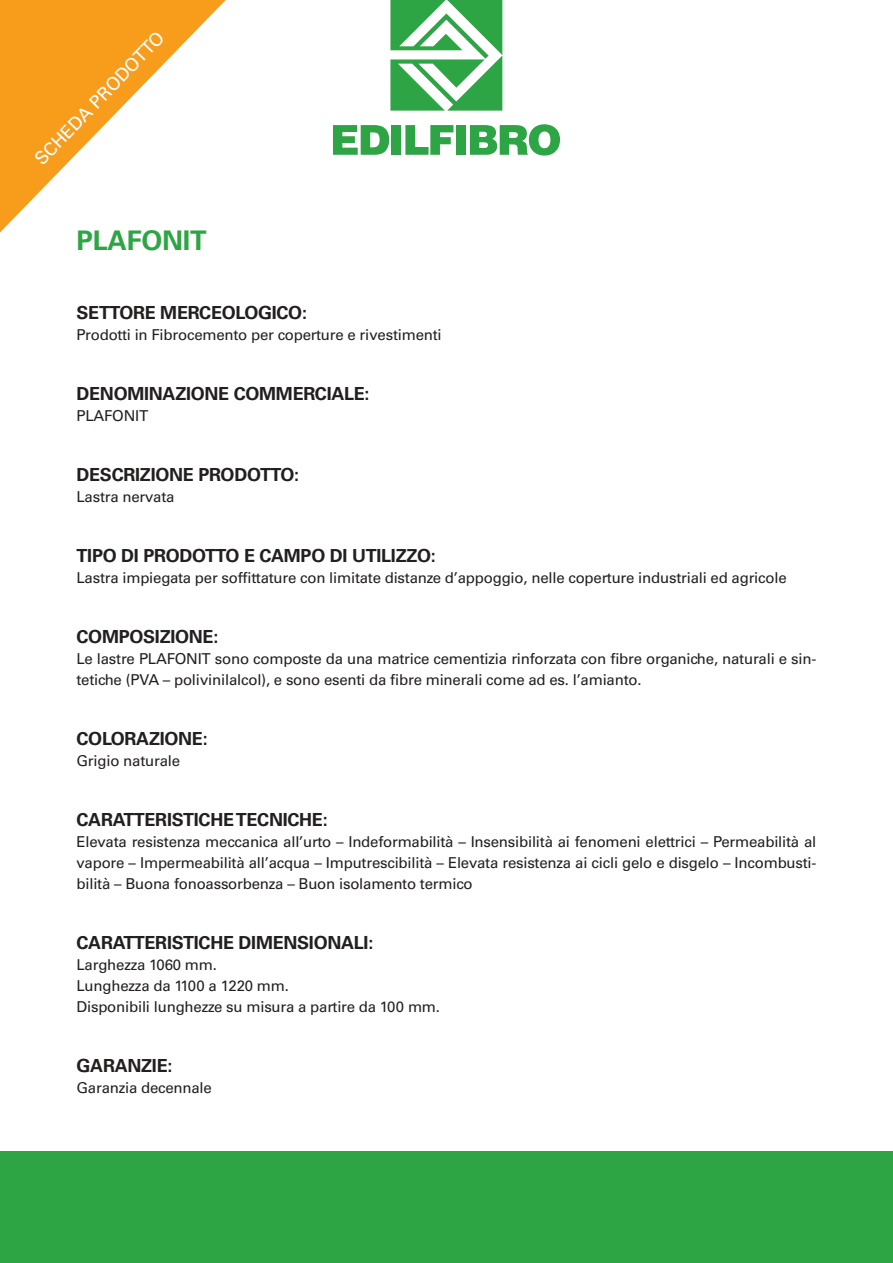
<style>
.page{position:relative;width:893px;height:1263px;background:#fff}
.page>*{position:absolute;margin:0;border:0;box-sizing:border-box;transform-origin:0 0}
.t1{font:700 27px "Univers";letter-spacing:-.01em;color:#2ea544}
.t2{font:700 18px "Univers";letter-spacing:-.015em;color:#231f20}
.t3{font:18px "Univers";color:#fff}
.t4{font:15px/21px "Univers";letter-spacing:-.015em;color:#231f20}
</style>
<div class="page">
<svg style="left:333px;top:125px;width:56px;height:30px"></svg>
<div style="left:391px;top:125px;width:10px;height:30px;background:#2ea544"></div>
<svg style="left:405px;top:125px;width:48px;height:30px"></svg>
<div style="left:456px;top:125px;width:10px;height:30px;background:#2ea544"></div>
<svg style="left:470px;top:124px;width:90px;height:32px"></svg>
<svg style="left:390px;top:0;width:112px;height:111px"></svg>
<div style="left:0;top:1151px;width:893px;height:112px;background:#2ea544"></div>
<svg style="left:0;top:0;width:226px;height:232px"></svg>
<p class="t3" style="left:30px;top:154px;width:179px;rotate:-46deg">SCHEDA PRODOTTO</p>
<h1 class="t1" style="left:77px;top:224px;width:132px">PLAFONIT</h1>
<p class="t2" style="left:77px;top:302px;width:35px">SETTO</p>
<p class="t2" style="left:133px;top:302px;width:102px">RE MERCEOLO</p>
<p class="t2" style="left:258px;top:302px;width:50px">GICO:</p>
<p class="t4" style="left:77px;top:324px;width:367px">Prodotti in Fibrocemento per coperture e rivestimenti</p>
<p class="t2" style="left:77px;top:383px;width:37px">DENOMINA</p>
<p class="t2" style="left:175px;top:383px;width:74px">ZIONE COMM</p>
<p class="t2" style="left:293px;top:383px;width:78px">ERCIALE:</p>
<p class="t4" style="left:77px;top:405px;width:73px">PLAFONIT</p>
<p class="t2" style="left:77px;top:464px;width:158px">DESCRIZION E PRODOTTO</p>
<p class="t2" style="left:294px;top:464px;width:7px">:</p>
<p class="t4" style="left:77px;top:486px;width:99px">Lastra nervata</p>
<p class="t2" style="left:77px;top:545px;width:21px">TIPO</p>
<p class="t2" style="left:121px;top:545px;width:58px">DI PRODOTTO</p>
<p class="t2" style="left:244px;top:545px;width:30px">E CAMPO</p>
<p class="t2" style="left:330px;top:545px;width:45px">DI UTILI</p>
<p class="t2" style="left:396px;top:545px;width:42px">ZZO:</p>
<p class="t4" style="left:77px;top:567px;width:712px">Lastra impiegata per soffittature con limitate distanze d’appoggio, nelle coperture industriali ed agricole</p>
<p class="t2" style="left:77px;top:626px;width:13px">COMPOSI</p>
<p class="t2" style="left:160px;top:626px;width:60px">ZIONE:</p>
<p class="t4" style="left:77px;top:648px;width:741px">Le lastre PLAFONIT sono composte da una matrice cementizia rinforzata con fibre organiche, naturali e sin&shy;tetiche (PVA – polivinilalcol), e sono esenti da fibre minerali come ad es. l’amianto.</p>
<p class="t2" style="left:77px;top:728px;width:13px">COLO</p>
<p class="t2" style="left:125px;top:728px;width:85px">RAZION E:</p>
<p class="t4" style="left:77px;top:750px;width:105px">Grigio naturale</p>
<p class="t2" style="left:77px;top:809px;width:99px">CARATTERISTI</p>
<p class="t2" style="left:199px;top:809px;width:131px">CHE TECNICHE:</p>
<p class="t4" style="left:77px;top:831px;width:741px;text-align:justify">Elevata resistenza meccanica all’urto – Indeformabilità – Insensibilità ai fenomeni elettrici – Permeabilità al vapore – Impermeabilità all’acqua – Imputrescibilità – Elevata resistenza ai cicli gelo e disgelo – Incombusti&shy;bilità – Buona fonoassorbenza – Buon isolamento termico</p>
<p class="t2" style="left:77px;top:932px;width:99px">CARATTERISTI</p>
<p class="t2" style="left:199px;top:932px;width:52px">CHE DIM</p>
<p class="t2" style="left:273px;top:932px;width:23px">ENSIONALI</p>
<p class="t2" style="left:368px;top:932px;width:7px">:</p>
<p class="t4" style="left:77px;top:954px;width:365px">Larghezza 1060 mm.<br>Lunghezza da 1100 a 1220 mm.<br>Disponibili lunghezze su misura a partire da 100 mm.</p>
<p class="t2" style="left:77px;top:1055px;width:97px">GARANZIE:</p>
<p class="t4" style="left:77px;top:1077px;width:137px">Garanzia decennale</p>
</div>
